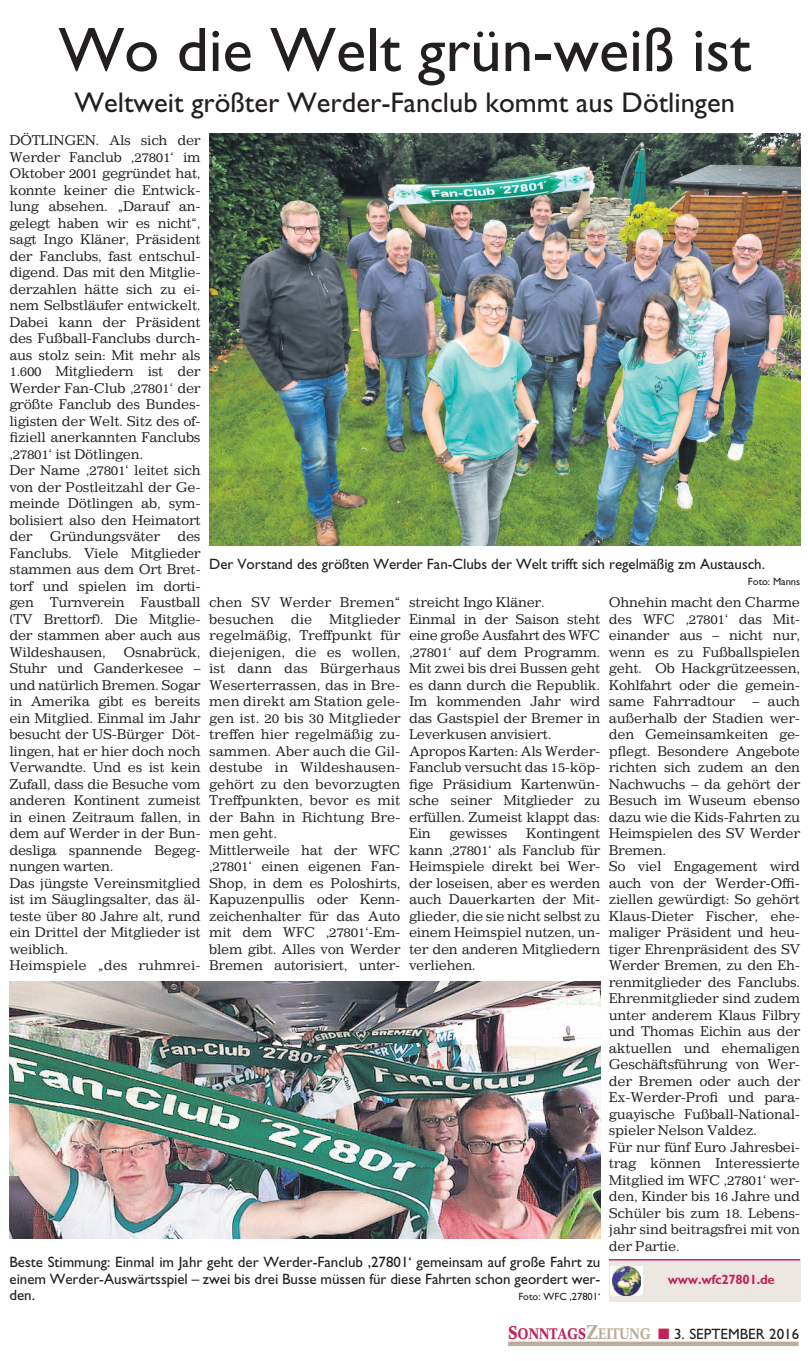
<style>
.page{position:relative;width:808px;height:1361px;background:#fff}
.page>*{position:absolute;margin:0;border:0;box-sizing:border-box;transform-origin:0 0}
.t1{font:63px "Gill Sans";color:#231f20}
.t2{font:28.5px "Gill Sans";color:#231f20}
.t3{font:15px/16.5px "Gill Sans";color:#231f20;text-align:justify}
.t4{font:13.5px/16.5px "Impressum";letter-spacing:-.025em;color:#231f20}
.t5{font:700 13.5px "Gill Sans";letter-spacing:-.02em;color:#bf2359}
.t6{font:10.5px "Gill Sans";color:#231f20}
.s1{font-family:"Concorde";font-weight:700;font-size:18px;color:#bf2359}
.s2{font-family:"Concorde";font-weight:700;color:#bf2359}
.s3{font-family:"Concorde";font-weight:700;font-size:19.5px;color:#bcac9a}
.s4{font-family:"Concorde";font-weight:700;color:#bcac9a}
.s5{color:#bf2359}
</style>
<div class="page">
<div style="left:609px;top:1261px;width:192px;height:41px;background:#ede7e1"></div>
<hr style="left:609px;top:1259px;width:191px;height:1px;background:#bf2359">
<svg style="left:610px;top:1266px;width:32px;height:29px"></svg>
<img style="left:613px;top:1267px;width:28px;height:28px">
<img style="left:10px;top:981px;width:590px;height:257px">
<img style="left:209px;top:133px;width:591px;height:412px">
<div style="left:508px;top:1341px;width:290px;height:5px;background:#bcac9a"></div>
<h1 class="t1" style="left:59px;top:14px;width:694px">Wo die Welt grün-weiß ist</h1>
<h2 class="t2" style="left:75px;top:86px;width:662px">Weltweit größter Werder-Fanclub kommt aus Dötlingen</h2>
<p class="t4" style="left:9px;top:132px;width:193px">Dötlingen. Als sich der<br>Werder Fanclub ‚27801‘ im<br>Oktober 2001 gegründet hat, konnte keiner die Entwick&shy;lung absehen. „Darauf an&shy;gelegt haben wir es nicht“, sagt Ingo Kläner, Präsident der Fanclubs, fast entschul&shy;digend. Das mit den Mitglie&shy;derzahlen hätte sich zu ei&shy;nem Selbstläufer entwickelt.<br>Dabei kann der Präsident des Fußball-Fanclubs durch&shy;aus stolz sein: Mit mehr als<br>1.600 Mitgliedern ist der<br>Werder Fan-Club ‚27801‘ der größte Fanclub des Bundes&shy;ligisten der Welt. Sitz des of&shy;fiziell anerkannten Fanclubs ‚27801‘ ist Dötlingen.<br>Der Name ‚27801‘ leitet sich von der Postleitzahl der Ge&shy;meinde Dötlingen ab, sym&shy;bolisiert also den Heimatort der</p>
<p class="t4" style="left:50px;top:528px;width:112px">Gründungsväter</p>
<p class="t4" style="left:9px;top:528px;width:193px;text-align:justify;text-indent:168px">des Fanclubs. Viele Mitglieder stammen aus dem Ort Bret&shy;torf und spielen im dorti&shy;gen Turnverein Faustball (TV Brettorf). Die Mitglie&shy;der stammen aber auch aus Wildeshausen,</p>
<p class="t3" style="left:209px;top:555px;width:557px">Der Vorstand des größten Werder Fan-Clubs der Welt trifft sich regelmäßig zm Austausch.</p>
<p class="t6" style="left:748px;top:576px;width:54px">Foto: Manns</p>
<p class="t4" style="left:609px;top:593px;width:193px;text-align:justify">Ohnehin macht den Charme des WFC ‚27801‘ das Mit&shy;einander aus – nicht nur, wenn es zu Fußballspielen geht. Ob Hackgrützeessen, Kohlfahrt oder die gemein&shy;same Fahrradtour</p>
<p class="t4" style="left:209px;top:594px;width:193px">chen SV Werder Bremen“ besuchen die Mitglieder regelmäßig, Treffpunkt für diejenigen, die es wollen, ist dann das Bürgerhaus<br>Weserterrassen, das in Bre&shy;men direkt am Station gele&shy;gen ist. 20 bis 30 Mitglieder treffen hier regelmäßig zu&shy;sammen. Aber auch die Gil&shy;destube in Wildeshausen&shy;gehört zu den bevorzugten<br>Treffpunkten, bevor es mit der Bahn in Richtung Bre&shy;men geht.<br>Mittlerweile hat der WFC ‚27801‘ einen eigenen Fan-<br>Shop, in dem es Poloshirts,<br>Kapuzenpullis oder Kenn&shy;zeichenhalter für das Auto mit dem WFC ‚27801‘-Em&shy;blem gibt. Alles von Werder<br>Bremen autorisiert, unter-</p>
<p class="t4" style="left:409px;top:594px;width:193px">streicht Ingo Kläner.<br>Einmal in der Saison steht eine große Ausfahrt des WFC ‚27801‘ auf dem Programm.<br>Mit zwei bis drei Bussen geht es dann durch die Republik.<br>Im kommenden Jahr wird das Gastspiel der Bremer in<br>Leverkusen anvisiert.<br>Apropos Karten: Als Werder-<br>Fanclub versucht das 15-köp&shy;fige Präsidium Kartenwün&shy;sche seiner Mitglieder zu erfüllen. Zumeist klappt das:<br>Ein</p>
<p class="t4" style="left:9px;top:643px;width:193px;text-indent:114px">Osnabrück,<br>Stuhr und Ganderkesee – und natürlich Bremen. Sogar in Amerika gibt es bereits ein Mitglied. Einmal im Jahr besucht der US-Bürger Döt&shy;lingen, hat er hier doch noch<br>Verwandte. Und es ist kein<br>Zufall, dass die Besuche vom anderen Kontinent zumeist in einen Zeitraum fallen, in dem auf Werder in der Bun&shy;desliga spannende Begeg&shy;nungen warten.<br>Das jüngste Vereinsmitglied ist im Säuglingsalter, das äl&shy;teste über 80 Jahre alt, rund ein Drittel der Mitglieder ist weiblich.<br>Heimspiele „des ruhmrei-</p>
<p class="t4" style="left:609px;top:692px;width:193px;text-indent:143px">– auch außerhalb der Stadien wer&shy;den Gemeinsamkeiten ge&shy;pflegt. Besondere Angebote richten sich zudem an den<br>Nachwuchs – da gehört der<br>Besuch im Wuseum ebenso dazu wie die Kids-Fahrten zu<br>Heimspielen des SV Werder<br>Bremen.<br>So viel Engagement wird auch von der Werder-Offi&shy;ziellen gewürdigt: So gehört<br>Klaus-Dieter Fischer, ehe&shy;maliger Präsident und heu&shy;tiger Ehrenpräsident des SV<br>Werder Bremen, zu den Eh&shy;renmitglieder des Fanclubs.<br>Ehrenmitglieder sind zudem unter anderem Klaus Filbry und Thomas Eichin aus der aktuellen und ehemaligen<br>Geschäftsführung von Wer&shy;der Bremen oder auch der<br>Ex-Werder-Profi und para&shy;guayische Fußball-National&shy;spieler Nelson Valdez.<br>Für nur fünf Euro Jahresbei&shy;trag können Interessierte<br>Mitglied im WFC ‚27801‘ wer&shy;den, Kinder bis 16 Jahre und<br>Schüler bis zum 18. Lebens&shy;jahr sind beitragsfrei mit von der Partie.</p>
<p class="t5" style="left:668px;top:1271px;width:108px">www.wfc27801.de</p>
<p class="t4" style="left:409px;top:824px;width:193px;text-align:justify;text-indent:117px">Kontingent kann ‚27801‘ als Fanclub für Heimspiele direkt bei Wer&shy;der loseisen, aber es werden auch Dauerkarten der Mit&shy;glieder, die sie nicht selbst zu einem Heimspiel nutzen, un&shy;ter den anderen Mitgliedern verliehen.</p>
<p class="t4" style="left:449px;top:824px;width:60px">gewisses</p>
<p class="t3" style="left:10px;top:1253px;width:592px">Beste Stimmung: Einmal im Jahr geht der Werder-Fanclub ‚27801‘ gemeinsam auf große Fahrt zu einem Werder-Auswärtsspiel – zwei bis drei Busse müssen für diese Fahrten schon geordert wer&shy;den.</p>
<p class="t6" style="left:518px;top:1290px;width:83px">Foto: WFC ‚27801‘</p>
<p class="t3" style="left:508px;top:1325px;width:222px"><span class="s1">S</span><span class="s2">ONNTAGS</span><span class="s3">Z</span><span class="s4">EITUNG</span> <span class="s5">■</span> 3. Septembe</p>
<p class="t3" style="left:756px;top:1325px;width:45px">r 2016</p>
</div>
